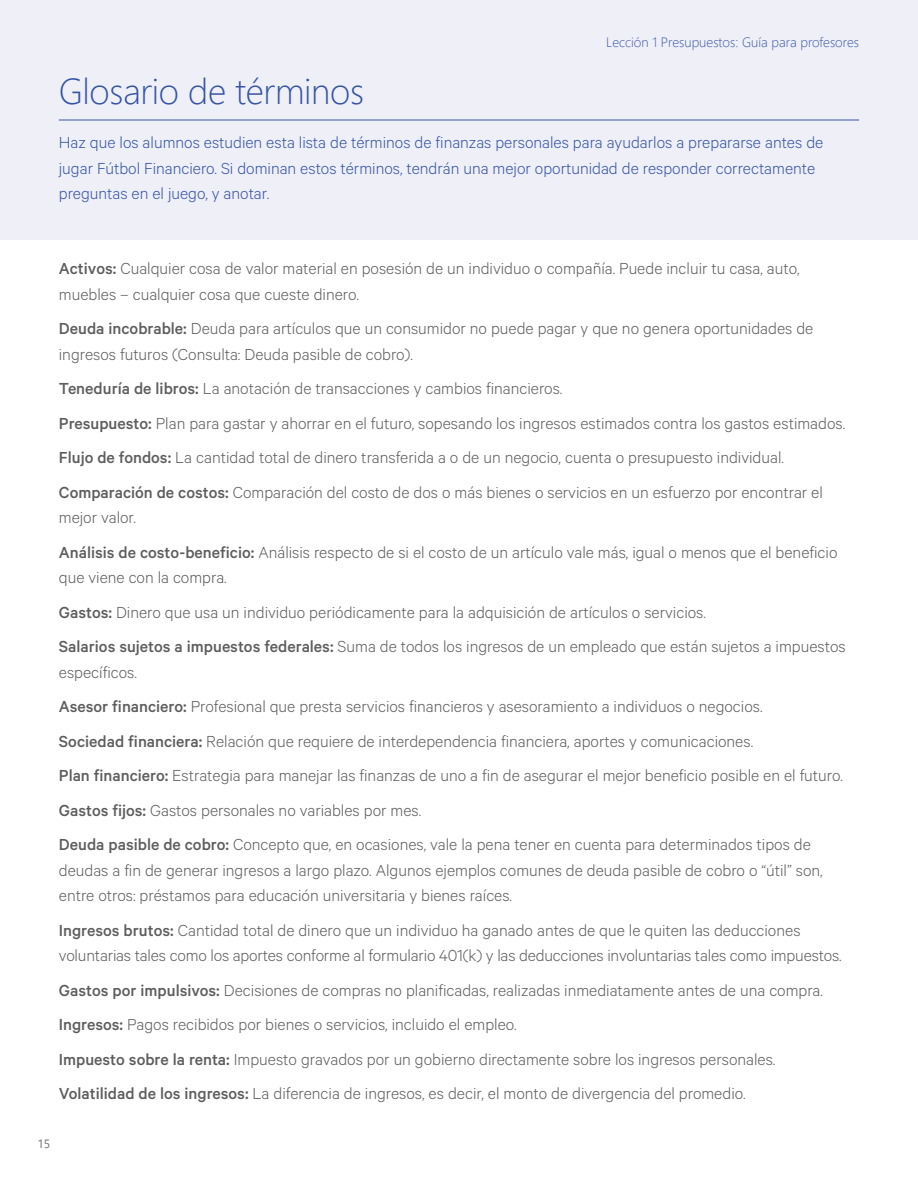
<style>
.page{position:relative;width:918px;height:1188px;background:#fff}
.page>*{position:absolute;margin:0;border:0;box-sizing:border-box;transform-origin:0 0}
.t1{font:300 36px "Segoe UI";letter-spacing:-.01em;color:#3654a5}
.t2{font:300 18px/34.5px "Calibre";color:#5d5d5d}
.t3{font:300 18px/25.5px "Calibre";color:#3654a5}
.t4{font:300 13.5px "Segoe UI";color:#3654a5}
.t5{font:12px "Segoe UI";color:#757272}
.s1{font-weight:500}
</style>
<div class="page">
<div style="left:0;top:0;width:918px;height:240px;background:#efeff8"></div>
<hr style="left:59px;top:120px;width:800px;height:1px;background:#3654a5">
<h1 class="t1" style="left:59px;top:64px;width:307px">Glosario de términos</h1>
<p class="t4" style="left:606px;top:32px;width:254px">Lección 1 Presupuestos: Guía para profesores</p>
<p class="t3" style="left:59px;top:129px;width:766px">Haz que los alumnos estudien esta lista de términos de finanzas personales para ayudarlos a prepararse antes de jugar Fútbol Financiero. Si dominan estos términos, tendrán una mejor oportunidad de responder correctamente preguntas en el juego, y anotar.</p>
<p class="t2" style="left:59px;top:255px;width:742px;line-height:25.5px"><span class="s1">Activos:</span> Cualquier cosa de valor material en posesión de un individuo o compañía. Puede incluir tu casa, auto, muebles – cualquier cosa que cueste dinero.</p>
<p class="t2" style="left:59px;top:315px;width:756px;line-height:25.5px"><span class="s1">Deuda incobrable:</span> Deuda para artículos que un consumidor no puede pagar y que no genera oportunidades de ingresos futuros (Consulta: Deuda pasible de cobro).</p>
<p class="t2" style="left:59px;top:371px;width:788px"><span class="s1">Teneduría de libros:</span> La anotación de transacciones y cambios financieros.<br><span class="s1">Presupuesto:</span> Plan para gastar y ahorrar en el futuro, sopesando los ingresos estimados contra los gastos estimados.<br><span class="s1">Flujo de fondos:</span> La cantidad total de dinero transferida a o de un negocio, cuenta o presupuesto individual.<br><span class="s1">Comparación de costos:</span> Comparación del costo de dos o más bienes o servicios en un esfuerzo por encontrar el</p>
<p class="t2" style="left:59px;top:500px;width:780px">mejor valor.<br><span class="s1">Análisis de costo-beneficio:</span> Análisis respecto de si el costo de un artículo vale más, igual o menos que el beneficio</p>
<p class="t2" style="left:59px;top:560px;width:788px">que viene con la compra.<br><span class="s1">Gastos:</span> Dinero que usa un individuo periódicamente para la adquisición de artículos o servicios.<br><span class="s1">Salarios sujetos a impuestos federales:</span> Suma de todos los ingresos de un empleado que están sujetos a impuestos</p>
<p class="t2" style="left:59px;top:654px;width:786px">específicos.<br><span class="s1">Asesor financiero:</span> Profesional que presta servicios financieros y asesoramiento a individuos o negocios.<br><span class="s1">Sociedad financiera:</span> Relación que requiere de interdependencia financiera, aportes y comunicaciones.<br><span class="s1">Plan financiero:</span> Estrategia para manejar las finanzas de uno a fin de asegurar el mejor beneficio posible en el futuro.<br><span class="s1">Gastos fijos:</span> Gastos personales no variables por mes.<br><span class="s1">Deuda pasible de cobro:</span> Concepto que, en ocasiones, vale la pena tener en cuenta para determinados tipos de</p>
<p class="t2" style="left:59px;top:857px;width:765px;line-height:25.5px">deudas a fin de generar ingresos a largo plazo. Algunos ejemplos comunes de deuda pasible de cobro o “útil” son, entre otros: préstamos para educación universitaria y bienes raíces.</p>
<p class="t2" style="left:59px;top:917px;width:784px;line-height:25.5px"><span class="s1">Ingresos brutos:</span> Cantidad total de dinero que un individuo ha ganado antes de que le quiten las deducciones voluntarias tales como los aportes conforme al formulario 401(k) y las deducciones involuntarias tales como impuestos.</p>
<p class="t2" style="left:59px;top:972px;width:766px"><span class="s1">Gastos por impulsivos:</span> Decisiones de compras no planificadas, realizadas inmediatamente antes de una compra.<br><span class="s1">Ingresos:</span> Pagos recibidos por bienes o servicios, incluido el empleo.<br><span class="s1">Impuesto sobre la renta:</span> Impuesto gravados por un gobierno directamente sobre los ingresos personales.<br><span class="s1">Volatilidad de los ingresos:</span> La diferencia de ingresos, es decir, el monto de divergencia del promedio.</p>
<p class="t5" style="left:38px;top:1135px;width:14px">15</p>
</div>
